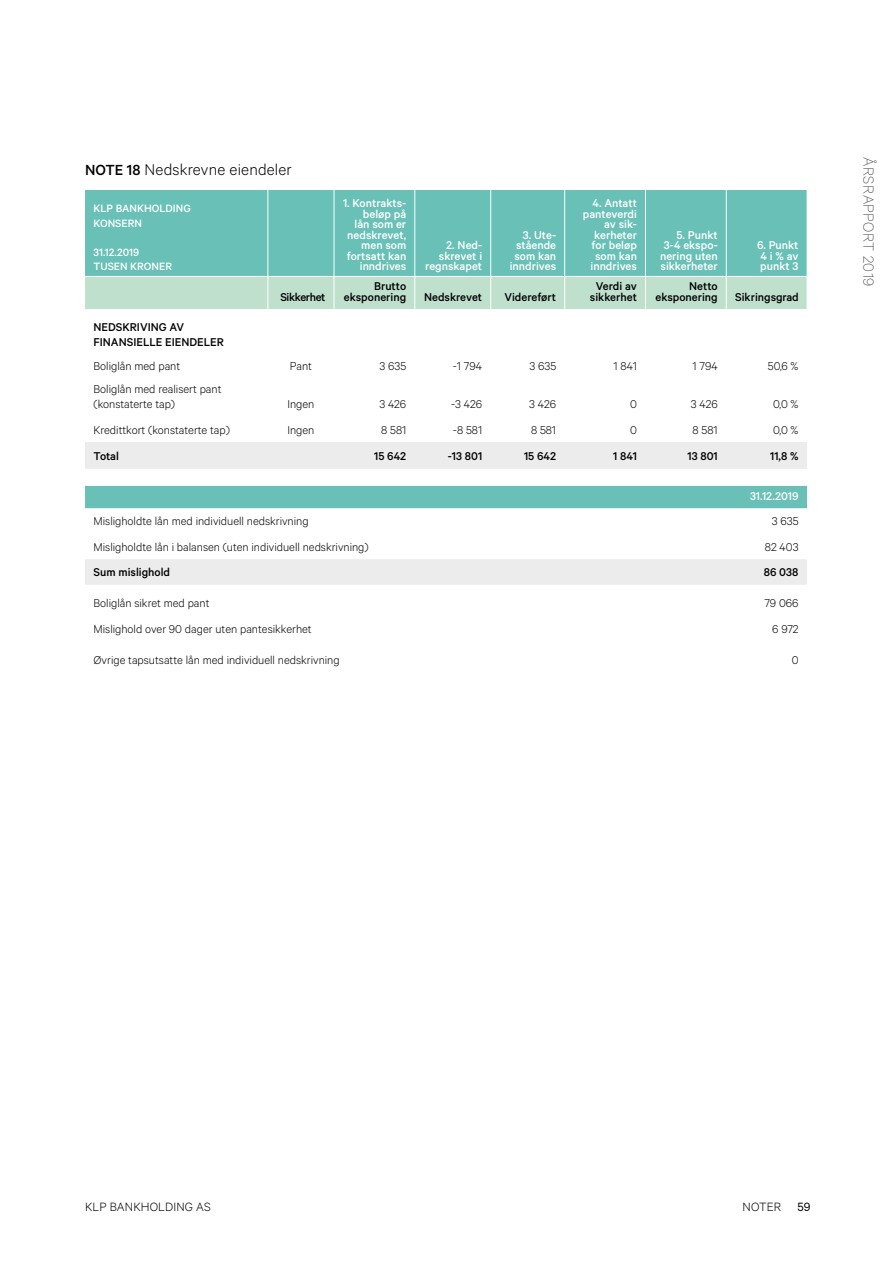
<style>
.page{position:relative;width:893px;height:1263px;background:#fff}
.page>*{position:absolute;margin:0;border:0;box-sizing:border-box;transform-origin:0 0}
.t1{font:300 17.55px "Calibre";letter-spacing:.01em;color:#000}
.t2{font:100 16.5px "Calibre";letter-spacing:.02em;color:#3d3a39}
.t3{font:300 13.5px "Calibre";letter-spacing:.01em;color:#000}
.t4{font:300 12.75px/15.3px "Calibre";color:#000}
.t5{font:500 12.75px/10.5px "Calibre";color:#fff;text-align:right}
.t6{font:500 12.75px/10.5px "Calibre";color:#000;text-align:right}
.t7{font:500 12.75px "Calibre";letter-spacing:-.03em;color:#000}
.t8{font:500 12px/14.4px "Calibre";color:#fff}
.s1{font-weight:500;font-size:16.5px}
.s2{font-weight:400}
</style>
<div class="page">
<div style="left:85px;top:190px;width:722px;height:86px;background:#68c0b6"></div>
<div style="left:85px;top:277px;width:722px;height:32px;background:#c0e0ce"></div>
<svg style="left:85px;top:442px;width:722px;height:143px"></svg>
<hr style="left:268px;top:190px;width:1px;height:86px;background:#fff">
<hr style="left:334px;top:190px;width:1px;height:86px;background:#fff">
<hr style="left:415px;top:190px;width:1px;height:86px;background:#fff">
<hr style="left:490px;top:190px;width:1px;height:86px;background:#fff">
<hr style="left:564px;top:190px;width:1px;height:86px;background:#fff">
<hr style="left:645px;top:190px;width:1px;height:86px;background:#fff">
<hr style="left:726px;top:190px;width:1px;height:86px;background:#fff">
<hr style="left:268px;top:277px;width:1px;height:32px;background:#fff">
<hr style="left:334px;top:277px;width:1px;height:32px;background:#fff">
<hr style="left:415px;top:277px;width:1px;height:32px;background:#fff">
<hr style="left:490px;top:277px;width:1px;height:32px;background:#fff">
<hr style="left:564px;top:277px;width:1px;height:32px;background:#fff">
<hr style="left:645px;top:277px;width:1px;height:32px;background:#fff">
<hr style="left:726px;top:277px;width:1px;height:32px;background:#fff">
<h1 class="t1" style="left:85px;top:159px;width:208px"><span class="s1">NOTE 18</span> Nedskrevne eiendeler</h1>
<p class="t8" style="left:94px;top:201px;width:99px">KLP BANKHOLDING<br>KONSERN</p>
<p class="t8" style="left:94px;top:244px;width:80px">31.12.2019<br>TUSEN KRONER</p>
<p class="t5" style="left:343px;top:197px;width:65px">1. Kontrakts&shy;beløp på<br>lån som er nedskrevet, men som fortsatt kan inndrives</p>
<p class="t5" style="left:425px;top:239px;width:58px">2. Ned&shy;skrevet i regnskapet</p>
<p class="t5" style="left:510px;top:229px;width:48px">3. Ute&shy;stående som kan inndrives</p>
<p class="t5" style="left:583px;top:197px;width:56px">4. Antatt panteverdi av sik&shy;kerheter for beløp som kan inndrives</p>
<p class="t5" style="left:660px;top:229px;width:59px">5. Punkt<br>3-4 ekspo&shy;nering uten sikkerheter</p>
<p class="t5" style="left:757px;top:240px;width:43px;text-align:justify">6. Punkt 4 i % av punkt 3</p>
<p class="t7" style="left:280px;top:289px;width:47px">Sikkerhet</p>
<p class="t6" style="left:344px;top:281px;width:64px">Brutto eksponering</p>
<p class="t6" style="left:424px;top:291px;width:60px">Nedskrevet</p>
<p class="t6" style="left:504px;top:291px;width:53px">Videreført</p>
<p class="t6" style="left:590px;top:281px;width:49px;text-align:center">Verdi av sikkerhet</p>
<p class="t6" style="left:655px;top:281px;width:64px">Netto eksponering</p>
<p class="t6" style="left:735px;top:291px;width:65px">Sikringsgrad</p>
<p class="t6" style="left:94px;top:319px;width:132px;line-height:15.3px;text-align:left">NEDSKRIVING AV<br>FINANSIELLE EIENDELER</p>
<p class="t4" style="left:94px;top:358px;width:88px">Boliglån med pant</p>
<p class="t4" style="left:290px;top:358px;width:24px">Pant</p>
<p class="t4" style="left:380px;top:358px;width:28px">3 635</p>
<p class="t4" style="left:453px;top:358px;width:31px">-1 794</p>
<p class="t4" style="left:529px;top:358px;width:28px">3 635</p>
<p class="t4" style="left:613px;top:358px;width:25px">1 841</p>
<p class="t4" style="left:692px;top:358px;width:27px">1 794</p>
<p class="t4" style="left:768px;top:358px;width:32px">50,6 %</p>
<p class="t4" style="left:94px;top:381px;width:129px">Boliglån med realisert pant (konstaterte tap)</p>
<p class="t4" style="left:287px;top:396px;width:28px">Ingen</p>
<p class="t4" style="left:379px;top:396px;width:28px">3 426</p>
<p class="t4" style="left:451px;top:396px;width:33px">-3 426</p>
<p class="t4" style="left:529px;top:396px;width:28px">3 426</p>
<p class="t4" style="left:630px;top:396px;width:8px">0</p>
<p class="t4" style="left:691px;top:396px;width:28px">3 426</p>
<p class="t4" style="left:773px;top:396px;width:27px">0,0 %</p>
<p class="t4" style="left:94px;top:421px;width:138px">Kredittkort (konstaterte tap)</p>
<p class="t4" style="left:287px;top:421px;width:28px">Ingen</p>
<p class="t4" style="left:381px;top:421px;width:27px">8 581</p>
<p class="t4" style="left:453px;top:421px;width:31px">-8 581</p>
<p class="t4" style="left:531px;top:421px;width:27px">8 581</p>
<p class="t4" style="left:630px;top:421px;width:8px">0</p>
<p class="t4" style="left:693px;top:421px;width:27px">8 581</p>
<p class="t4" style="left:773px;top:421px;width:27px">0,0 %</p>
<p class="t6" style="left:94px;top:450px;width:27px">Total</p>
<p class="t6" style="left:374px;top:450px;width:34px">15 642</p>
<p class="t6" style="left:448px;top:450px;width:36px">-13 801</p>
<p class="t6" style="left:524px;top:450px;width:34px">15 642</p>
<p class="t6" style="left:613px;top:450px;width:25px">1 841</p>
<p class="t6" style="left:687px;top:450px;width:32px">13 801</p>
<p class="t6" style="left:770px;top:450px;width:30px">11,8 %</p>
<p class="t5" style="left:750px;top:490px;width:50px">31.12.2019</p>
<p class="t4" style="left:94px;top:513px;width:217px">Misligholdte lån med individuell nedskrivning</p>
<p class="t4" style="left:772px;top:513px;width:28px">3 635</p>
<p class="t4" style="left:94px;top:539px;width:277px">Misligholdte lån i balansen (uten individuell nedskrivning)</p>
<p class="t4" style="left:765px;top:539px;width:35px">82 403</p>
<p class="t6" style="left:94px;top:567px;width:78px">Sum mislighold</p>
<p class="t6" style="left:764px;top:567px;width:36px">86 038</p>
<p class="t4" style="left:94px;top:595px;width:117px">Boliglån sikret med pant</p>
<p class="t4" style="left:764px;top:595px;width:36px">79 066</p>
<p class="t4" style="left:94px;top:620px;width:220px">Mislighold over 90 dager uten pantesikkerhet</p>
<p class="t4" style="left:772px;top:620px;width:28px">6 972</p>
<p class="t4" style="left:94px;top:651px;width:248px">Øvrige tapsutsatte lån med individuell nedskrivning</p>
<p class="t4" style="left:792px;top:651px;width:8px">0</p>
<p class="t2" style="left:878px;top:157px;width:131px;rotate:90deg">ÅRSRAPPORT 2019</p>
<p class="t3" style="left:85px;top:1198px;width:127px">KLP BANKHOLDING AS</p>
<p class="t3" style="left:743px;top:1198px;width:69px">NOTER <span class="s2">59</span></p>
</div>
